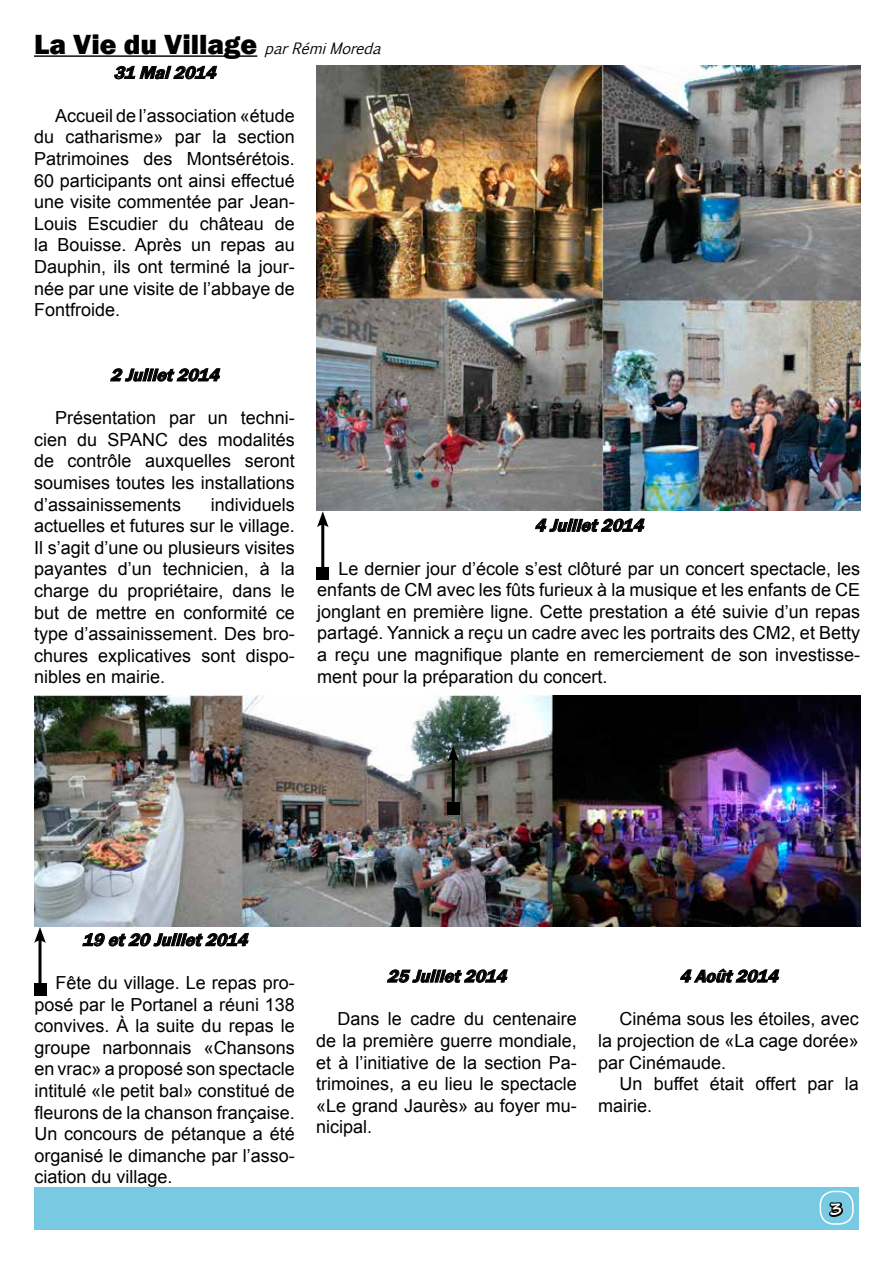
<style>
.page{position:relative;width:893px;height:1263px;background:#fff}
.page>*{position:absolute;margin:0;border:0;box-sizing:border-box;transform-origin:0 0}
.t1{font:800 28.5px "Franklin Gothic";color:#000}
.t2{font:18px/21.6px "Arial";color:#000;text-align:justify}
.t3{font:italic 600 18px "Franklin Gothic";color:#000}
.t4{font:700 18px "Segoe Print";color:#fff}
.s1{font-family:"Euphemia CAS";font-weight:400;font-style:italic;font-size:15px}
</style>
<div class="page">
<div style="left:34px;top:1187px;width:825px;height:43px;background:#78cae3"></div>
<hr style="left:34px;top:55px;width:223px;height:2px;background:#000">
<svg style="left:829px;top:1202px;width:21px;height:17px"></svg>
<div style="left:820px;top:1191px;width:34px;height:34px;border:2px solid #fff;border-radius:14px"></div>
<svg style="left:114px;top:66px;width:103px;height:13px"></svg>
<svg style="left:110px;top:368px;width:111px;height:14px"></svg>
<svg style="left:535px;top:518px;width:110px;height:14px"></svg>
<svg style="left:82px;top:933px;width:167px;height:14px"></svg>
<svg style="left:387px;top:969px;width:121px;height:14px"></svg>
<svg style="left:680px;top:968px;width:100px;height:15px"></svg>
<hr style="left:321px;top:522px;width:3px;height:52px;background:#000">
<div style="left:317px;top:568px;width:12px;height:12px;background:#000"></div>
<svg style="left:317px;top:511px;width:12px;height:16px"></svg>
<img style="left:317px;top:66px;width:543px;height:444px">
<img style="left:34px;top:695px;width:826px;height:232px">
<hr style="left:452px;top:756px;width:3px;height:52px;background:#000">
<div style="left:447px;top:802px;width:12px;height:12px;background:#000"></div>
<svg style="left:447px;top:746px;width:12px;height:16px"></svg>
<hr style="left:39px;top:937px;width:3px;height:52px;background:#000">
<div style="left:34px;top:983px;width:12px;height:12px;background:#000"></div>
<svg style="left:34px;top:927px;width:12px;height:16px"></svg>
<h1 class="t1" style="left:34px;top:26px;width:354px">La Vie du Village <span class="s1">parRémiMoreda</span></h1>
<p class="t3" style="left:113px;top:61px;width:109px">31Mai2014</p>
<p class="t2" style="left:34px;top:105px;width:262px;text-indent:21px">Accueil de l’association «étude du catharisme» par la section Patrimoines des Montsérétois.<br>60 participants ont ainsi effectué une visite commentée par Jean-Louis Escudier du château de la Bouisse. Après un repas au Dauphin, ils ont terminé la jour&shy;née par une visite de l’abbaye de Fontfroide.</p>
<p class="t3" style="left:110px;top:364px;width:116px">2Juillet2014</p>
<p class="t2" style="left:34px;top:407px;width:262px;text-indent:21px">Présentation par un techni&shy;cien du SPANC des modalités de contrôle auxquelles seront soumises toutes les installations d’assainissements</p>
<p class="t2" style="left:34px;top:494px;width:262px;text-indent:177px">individuels actuelles et futures sur le village.<br>Il s’agit d’une ou plusieurs visites payantes d’un technicien, à la charge du propriétaire, dans le but de mettre en conformité ce type d’assainissement. Des bro&shy;chures explicatives sont dispo&shy;nibles en mairie.</p>
<p class="t3" style="left:534px;top:514px;width:116px">4Juillet2014</p>
<p class="t2" style="left:317px;top:558px;width:544px;text-indent:21px">Le dernier jour d’école s’est clôturé par un concert spectacle, les enfants de CM avec les fûts furieux à la musique et les enfants de CE jonglant en première ligne. Cette prestation a été suivie d’un repas partagé. Yannick a reçu un cadre avec les portraits des CM2, et Betty a reçu une magnifique plante en remerciement de son investisse&shy;ment pour la préparation du concert.</p>
<p class="t3" style="left:82px;top:929px;width:173px">19et20Juillet2014</p>
<p class="t2" style="left:34px;top:972px;width:262px;text-indent:21px">Fête du village. Le repas pro&shy;posé par le Portanel a réuni 138 convives. à la suite du repas le groupe narbonnais «Chansons en vrac» a proposé son spectacle intitulé «le petit bal» constitué de fleurons de la chanson française.<br>Un concours de pétanque a été organisé le dimanche par l’asso&shy;ciation du village.</p>
<p class="t3" style="left:387px;top:965px;width:127px">25Juillet2014</p>
<p class="t2" style="left:316px;top:1008px;width:262px;text-indent:21px">Dans le cadre du centenaire de la première guerre mondiale, et à l’initiative de la section Pa&shy;trimoines, a eu lieu le spectacle «Le grand Jaurès» au foyer mu&shy;nicipal.</p>
<p class="t3" style="left:679px;top:965px;width:106px">4Août2014</p>
<p class="t2" style="left:598px;top:1008px;width:262px;text-indent:21px">Cinéma sous les étoiles, avec la projection de «La cage dorée» par Cinémaude.</p>
<p class="t2" style="left:598px;top:1073px;width:262px;text-indent:21px">Un buffet était offert par la mairie.</p>
<p class="t4" style="left:830px;top:1192px;width:15px">3</p>
</div>
